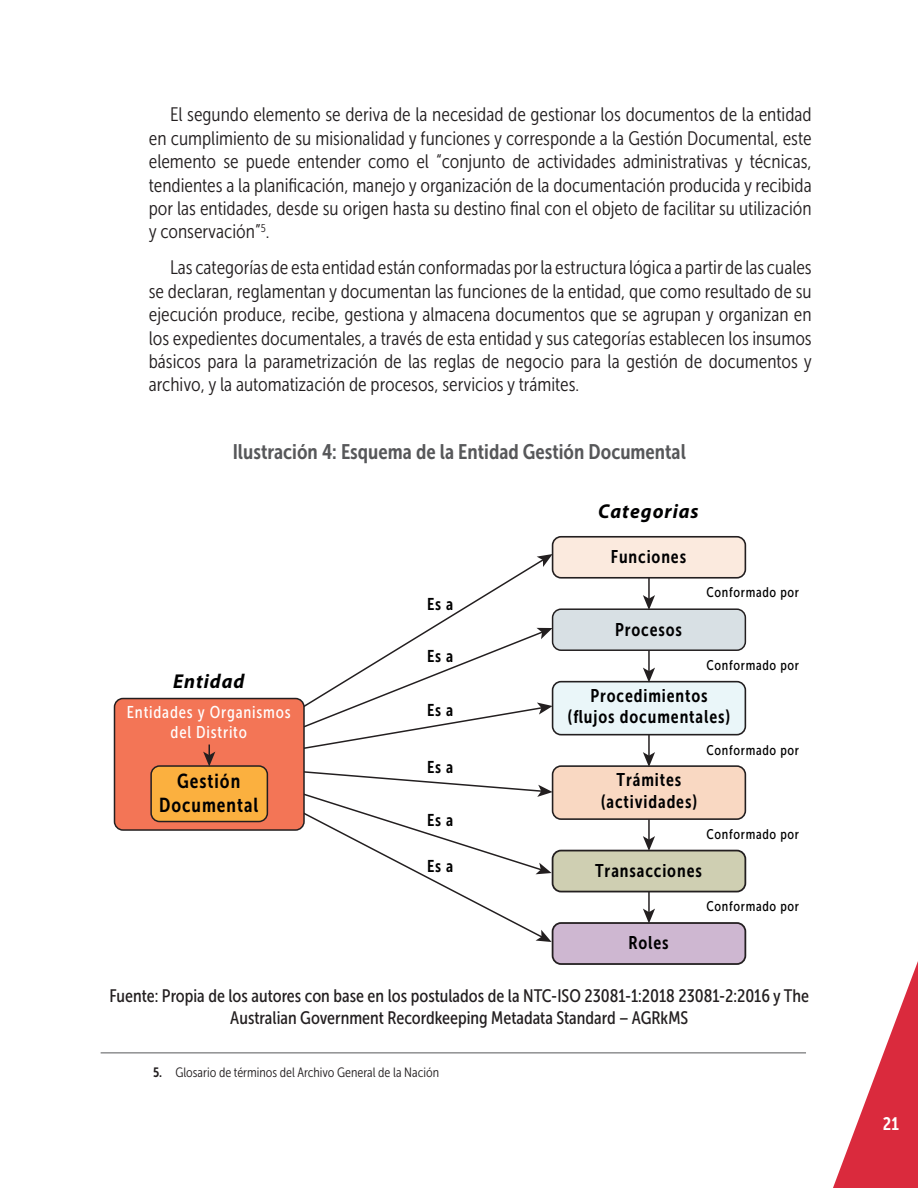
<style>
.page{position:relative;width:918px;height:1188px;background:#fff}
.page>*{position:absolute;margin:0;border:0;box-sizing:border-box;transform-origin:0 0}
.t1{font:21px "Museo Sans Condensed 700";color:#57585a}
.t2{font:italic 700 20.1px "Myriad Pro";letter-spacing:.05em;color:#000001}
.t3{font:20.1px/23.4px "Museo Sans Condensed 700";letter-spacing:.05em;color:#000001;text-align:center}
.t4{font:19.5px/23.4px "Museo Sans Condensed 300";color:#231f20;text-align:justify}
.t5{font:18.3px/21.3px "Museo Sans Condensed 700";letter-spacing:.05em;color:#000001;text-align:center}
.t6{font:18px/21.6px "Museo Sans Condensed 500";color:#231f20;text-align:center}
.t7{font:18px "Museo Sans Condensed 700";color:#fff}
.t8{font:16.95px/19.8px "Museo Sans Condensed 500";letter-spacing:.05em;color:#fff;text-align:center}
.t9{font:16.95px "Museo Sans Condensed 700";letter-spacing:.05em;color:#000001}
.t10{font:13.95px "Museo Sans Condensed 500";letter-spacing:.05em;color:#000001}
.t11{font:13.5px "Museo Sans Condensed 300";color:#231f20}
.s1{font-family:"Museo Sans Condensed 700"}
</style>
<div class="page">
<svg style="left:833px;top:961px;width:85px;height:227px"></svg>
<svg style="left:546px;top:628px;width:6px;height:11px"></svg>
<svg style="left:207px;top:562px;width:339px;height:141px"></svg>
<svg style="left:537px;top:554px;width:15px;height:13px"></svg>
<svg style="left:419px;top:874px;width:120px;height:61px"></svg>
<svg style="left:536px;top:930px;width:16px;height:12px"></svg>
<div style="left:115px;top:699px;width:189px;height:131px;background:#f37556;border-radius:9px"></div>
<div style="left:114px;top:698px;width:191px;height:133px;border:2px solid #231f20;border-radius:9px"></div>
<div style="left:151px;top:766px;width:116px;height:56px;background:#fbb03f;border-radius:9px"></div>
<div style="left:150px;top:765px;width:118px;height:57px;border:2px solid #231f20;border-radius:9px"></div>
<div style="left:553px;top:537px;width:192px;height:41px;background:#fbeade;border-radius:9px"></div>
<div style="left:552px;top:536px;width:194px;height:43px;border:2px solid #231f20;border-radius:9px"></div>
<div style="left:553px;top:609px;width:192px;height:41px;background:#d8e0e4;border-radius:9px"></div>
<div style="left:552px;top:608px;width:194px;height:43px;border:2px solid #231f20;border-radius:9px"></div>
<div style="left:553px;top:682px;width:192px;height:53px;background:#eaf6f9;border-radius:9px"></div>
<div style="left:552px;top:681px;width:194px;height:54px;border:2px solid #231f20;border-radius:9px"></div>
<div style="left:553px;top:766px;width:192px;height:53px;background:#f9d8c2;border-radius:9px"></div>
<div style="left:552px;top:765px;width:194px;height:55px;border:2px solid #231f20;border-radius:9px"></div>
<div style="left:553px;top:851px;width:192px;height:41px;background:#cfcfb2;border-radius:9px"></div>
<div style="left:552px;top:850px;width:194px;height:42px;border:2px solid #231f20;border-radius:9px"></div>
<div style="left:553px;top:923px;width:192px;height:41px;background:#ceb7d1;border-radius:9px"></div>
<div style="left:552px;top:922px;width:194px;height:43px;border:2px solid #231f20;border-radius:9px"></div>
<hr style="left:648px;top:578px;width:2px;height:21px;background:#231f20">
<svg style="left:643px;top:595px;width:12px;height:15px"></svg>
<hr style="left:648px;top:651px;width:2px;height:21px;background:#231f20">
<svg style="left:643px;top:668px;width:12px;height:15px"></svg>
<hr style="left:648px;top:735px;width:2px;height:21px;background:#231f20">
<svg style="left:643px;top:752px;width:12px;height:15px"></svg>
<svg style="left:203px;top:703px;width:350px;height:171px"></svg>
<hr style="left:648px;top:819px;width:2px;height:21px;background:#231f20">
<svg style="left:643px;top:836px;width:12px;height:15px"></svg>
<hr style="left:648px;top:892px;width:2px;height:21px;background:#231f20">
<svg style="left:643px;top:909px;width:12px;height:15px"></svg>
<hr style="left:101px;top:1053px;width:705px;height:1px;background:#57585a">
<p class="t4" style="left:149px;top:103px;width:664px;text-indent:21px">El segundo elemento se deriva de la necesidad de gestionar los documentos de la entidad en cumplimiento de su misionalidad y funciones y corresponde a la Gestión Documental, este elemento se puede entender como el “conjunto de actividades administrativas y técnicas, tendientes a la planificación, manejo y organización de la documentación producida y recibida por las entidades, desde su origen hasta su destino final con el objeto de facilitar su utilización y conservación”<sup>5</sup>.</p>
<p class="t4" style="left:149px;top:256px;width:665px;text-indent:21px">Las categorías de esta entidad están conformadas por la estructura lógica a partir de las cuales se declaran, reglamentan y documentan las funciones de la entidad, que como resultado de su ejecución produce, recibe, gestiona y almacena documentos que se agrupan y organizan en los expedientes documentales, a través de esta entidad y sus categorías establecen los insumos básicos para la parametrización de las reglas de negocio para la gestión de documentos y archivo, y la automatización de procesos, servicios y trámites.</p>
<p class="t1" style="left:233px;top:440px;width:455px">Ilustración 4: Esquema de la Entidad Gestión Documental</p>
<p class="t2" style="left:598px;top:498px;width:102px">Categorias</p>
<p class="t2" style="left:173px;top:669px;width:73px">Entidad</p>
<p class="t8" style="left:127px;top:703px;width:165px">Entidades y Organismos del Distrito</p>
<p class="t3" style="left:159px;top:770px;width:101px">Gestión<br>Documental</p>
<p class="t9" style="left:427px;top:594px;width:28px">Es a</p>
<p class="t9" style="left:427px;top:646px;width:28px">Es a</p>
<p class="t9" style="left:427px;top:700px;width:28px">Es a</p>
<p class="t9" style="left:427px;top:757px;width:28px">Es a</p>
<p class="t9" style="left:427px;top:810px;width:28px">Es a</p>
<p class="t9" style="left:427px;top:856px;width:28px">Es a</p>
<p class="t5" style="left:611px;top:546px;width:77px">Funciones</p>
<p class="t5" style="left:615px;top:619px;width:69px">Procesos</p>
<p class="t10" style="left:707px;top:585px;width:94px">Conformado por</p>
<p class="t10" style="left:707px;top:658px;width:94px">Conformado por</p>
<p class="t5" style="left:568px;top:685px;width:164px">Procedimientos (flujos documentales)</p>
<p class="t5" style="left:601px;top:770px;width:97px">Trámites (actividades)</p>
<p class="t10" style="left:707px;top:743px;width:94px">Conformado por</p>
<p class="t10" style="left:707px;top:827px;width:94px">Conformado por</p>
<p class="t5" style="left:595px;top:860px;width:108px">Transacciones</p>
<p class="t5" style="left:628px;top:932px;width:42px">Roles</p>
<p class="t10" style="left:707px;top:899px;width:94px">Conformado por</p>
<p class="t6" style="left:110px;top:985px;width:701px">Fuente: Propia de los autores con base en los postulados de la NTC-ISO 23081-1:2018 23081-2:2016 y The<br>Australian Government Recordkeeping Metadata Standard – AGRkMS</p>
<p class="t11" style="left:153px;top:1065px;width:288px"><span class="s1">5.</span> Glosario de términos del Archivo General de la Nación</p>
<p class="t7" style="left:883px;top:1114px;width:18px">21</p>
</div>
